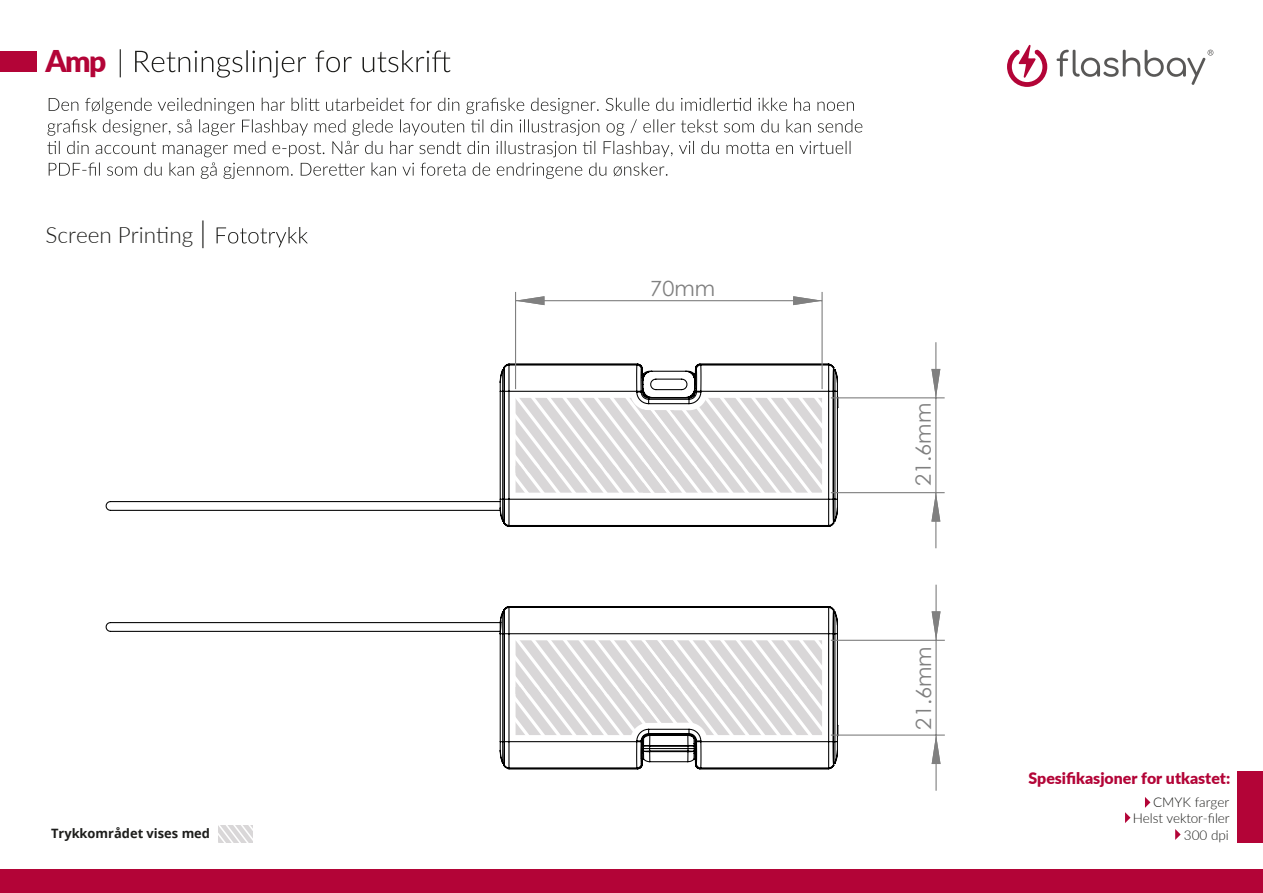
<style>
.page{position:relative;width:1263px;height:893px;background:#fff}
.page>*{position:absolute;margin:0;border:0;box-sizing:border-box;transform-origin:0 0}
.t1{font:900 30px "Lato";color:#b30437}
.t2{font:300 22.5px "Lato";color:#1d1d1b}
.t3{font:21px "Century Gothic";color:#808080}
.t4{font:900 15.9px "Lato";color:#b30437}
.t5{font:300 13.5px/16.4px "Lato";color:#1d1d1b;text-align:right}
.t6{font:700 12.9px "Open Sans";color:#1d1d1b}
.s1{font-size:30px}
</style>
<div class="page">
<svg style="left:218px;top:825px;width:35px;height:17px"></svg>
<svg style="left:105px;top:363px;width:734px;height:164px"></svg>
<svg style="left:105px;top:606px;width:734px;height:164px"></svg>
<hr style="left:515px;top:292px;width:1px;height:97px;background:#808080">
<hr style="left:822px;top:292px;width:1px;height:97px;background:#808080">
<hr style="left:831px;top:492px;width:114px;height:1px;background:#808080">
<hr style="left:831px;top:397px;width:114px;height:1px;background:#808080">
<hr style="left:935px;top:493px;width:1px;height:55px;background:#808080">
<hr style="left:935px;top:342px;width:1px;height:56px;background:#808080">
<svg style="left:516px;top:296px;width:306px;height:9px"></svg>
<svg style="left:931px;top:369px;width:9px;height:152px"></svg>
<hr style="left:831px;top:734px;width:114px;height:2px;background:#808080">
<hr style="left:831px;top:640px;width:114px;height:1px;background:#808080">
<hr style="left:936px;top:735px;width:1px;height:56px;background:#808080">
<hr style="left:936px;top:585px;width:1px;height:55px;background:#808080">
<svg style="left:932px;top:611px;width:9px;height:153px"></svg>
<svg style="left:217px;top:227px;width:91px;height:20px"></svg>
<div style="left:1px;top:869px;width:1262px;height:24px;background:#b30437"></div>
<svg style="left:1007px;top:44px;width:40px;height:43px"></svg>
<svg style="left:1057px;top:50px;width:156px;height:35px"></svg>
<div style="left:0;top:51px;width:37px;height:21px;background:#b30437"></div>
<svg style="left:47px;top:98px;width:815px;height:81px"></svg>
<div style="left:1238px;top:771px;width:25px;height:71px;background:#b30437"></div>
<svg style="left:1145px;top:797px;width:5px;height:11px"></svg>
<svg style="left:1125px;top:812px;width:6px;height:11px"></svg>
<svg style="left:1175px;top:829px;width:6px;height:11px"></svg>
<svg style="left:120px;top:49px;width:331px;height:29px"></svg>
<h1 class="t1" style="left:45px;top:38px;width:62px">Amp</h1>
<h2 class="t2" style="left:45px;top:220px;width:163px">Screen Printing <span class="s1">|</span></h2>
<p class="t6" style="left:51px;top:824px;width:161px">Trykkområdet vises med</p>
<h3 class="t3" style="left:650px;top:273px;width:66px">70mm</h3>
<h3 class="t3" style="left:909px;top:486px;width:84px;rotate:-90deg">21.6mm</h3>
<h3 class="t3" style="left:909px;top:729px;width:84px;rotate:-90deg">21.6mm</h3>
<p class="t4" style="left:1028px;top:766px;width:203px">Spesifikasjoner for utkastet:</p>
<p class="t5" style="left:1133px;top:794px;width:98px">CMYK farger<br>Helst vektor-filer<br>300 dpi</p>
</div>
